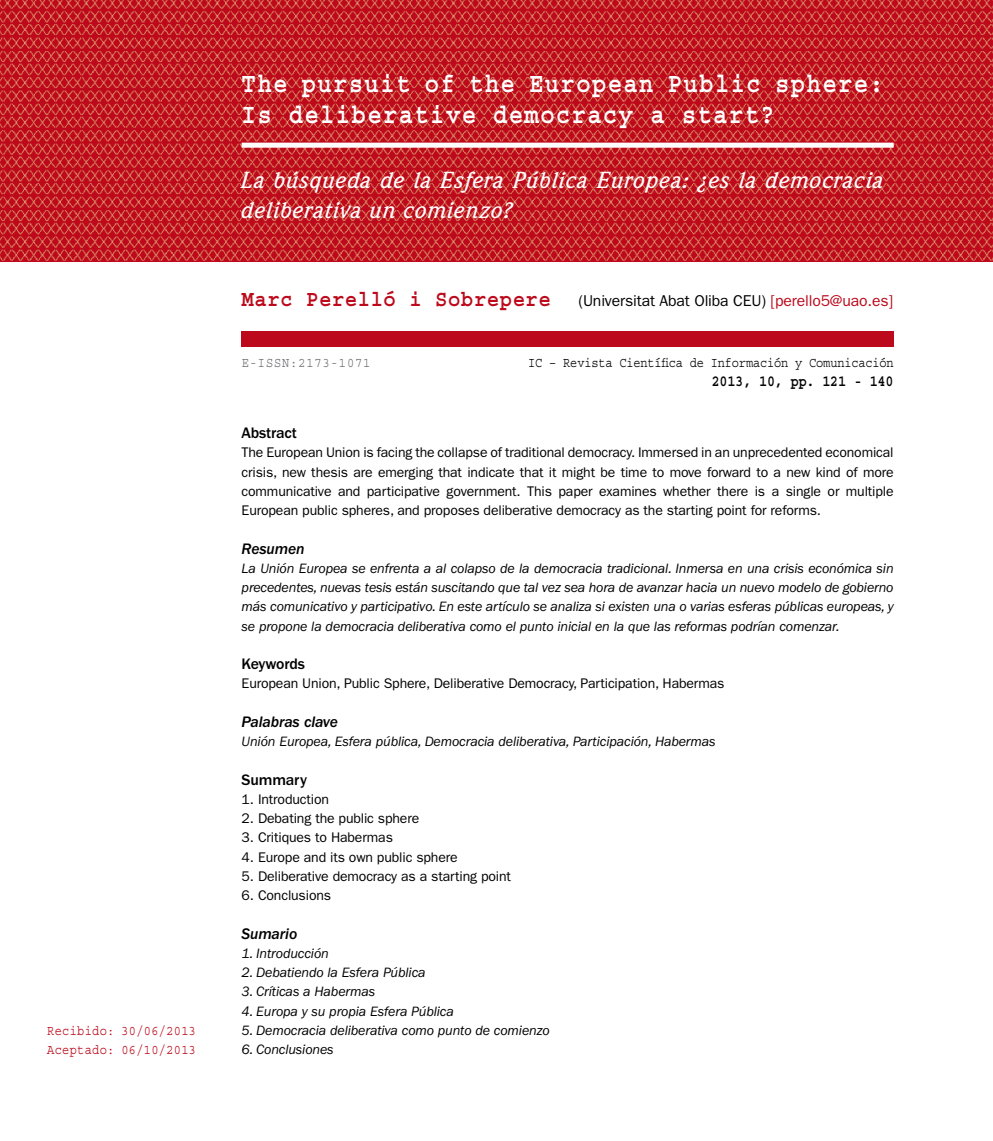
<style>
.page{position:relative;width:993px;height:1141px;background:#fff}
.page>*{position:absolute;margin:0;border:0;box-sizing:border-box;transform-origin:0 0}
.t1{font:700 28px/31.5px "Courier Std";letter-spacing:.06em;color:#fff;scale:.85 1}
.t2{font:italic 500 22.75px/29.8px "Weidemann Std";letter-spacing:.04em;color:#fff}
.t3{font:15.75px "ITC Franklin Gothic Std";letter-spacing:-.01em;color:#000}
.t4{font:15.75px "ITC Franklin Gothic Std Med It";letter-spacing:-.01em;color:#000}
.t5{font:500 15.75px "ITC Franklin Gothic Std";letter-spacing:-.01em;color:#000}
.t6{font:700 15.75px "Courier";letter-spacing:-.01em;color:#000;scale:.85 1}
.t7{font:italic 14px/19.2px "ITC Franklin Gothic Std";letter-spacing:-.01em;color:#000;text-align:justify}
.t8{font:14px/19.2px "ITC Franklin Gothic Std";letter-spacing:-.01em;color:#000;text-align:justify}
.t9{font:14px "Courier";letter-spacing:-.01em;color:#000;scale:.85 1}
.t10{font:14px/19.2px "Courier";letter-spacing:.03em;color:#bc091b;scale:.85 1}
.t11{font:14px "Courier";letter-spacing:.08em;color:#707173;scale:.85 1}
.s1{font-family:"Courier Std";font-weight:700;font-size:22.75px;color:#bc091b}
.s2{color:#bc091b}
</style>
<div class="page">
<img style="left:0;top:0;width:992px;height:262px">
<div style="left:241px;top:143px;width:652px;height:5px;background:#fff"></div>
<div style="left:241px;top:331px;width:652px;height:15px;background:#bc091b"></div>
<p class="t10" style="left:47px;top:1021px;width:177px">Recibido: 30/06/2013<br>Aceptado: 06/10/2013</p>
<h1 class="t1" style="left:241px;top:68px;width:756px">The pursuit of the European Public sphere:<br>Is deliberative democracy a start?</h1>
<h2 class="t2" style="left:241px;top:165px;width:643px">La búsqueda de la Esfera Pública Europea: ¿es la democracia deliberativa un comienzo?</h2>
<p class="t3" style="left:241px;top:292px;width:653px"><span class="s1">Marc Perelló i Sobrepere</span> (Universitat Abat Oliba CEU) <span class="s2">[perello5@uao.es]</span></p>
<p class="t11" style="left:242px;top:355px;width:153px">E-ISSN:2173-1071</p>
<p class="t9" style="left:528px;top:355px;width:431px">IC – Revista Científica de Información y Comunicación</p>
<p class="t6" style="left:711px;top:373px;width:215px">2013, 10, pp. 121 - 140</p>
<p class="t5" style="left:241px;top:424px;width:57px">Abstract</p>
<p class="t8" style="left:241px;top:443px;width:653px">The European Union is facing the collapse of traditional democracy. Immersed in an unprecedented economical crisis, new thesis are emerging that indicate that it might be time to move forward to a new kind of more communicative and participative government. This paper examines whether there is a single or multiple European public spheres, and proposes deliberative democracy as the starting point for reforms.</p>
<p class="t4" style="left:241px;top:540px;width:64px">Resumen</p>
<p class="t7" style="left:241px;top:559px;width:653px">La Unión Europea se enfrenta a al colapso de la democracia tradicional. Inmersa en una crisis económica sin precedentes, nuevas tesis están suscitando que tal vez sea hora de avanzar hacia un nuevo modelo de gobierno más comunicativo y participativo. En este artículo se analiza si existen una o varias esferas públicas europeas, y se propone la democracia deliberativa como el punto inicial en la que las reformas podrían comenzar.</p>
<p class="t5" style="left:241px;top:655px;width:65px">Keywords</p>
<p class="t8" style="left:241px;top:674px;width:484px">European Union, Public Sphere, Deliberative Democracy, Participation, Habermas</p>
<p class="t4" style="left:241px;top:713px;width:98px">Palabras clave</p>
<p class="t7" style="left:241px;top:732px;width:475px">Unión Europea, Esfera pública, Democracia deliberativa, Participación, Habermas</p>
<p class="t5" style="left:241px;top:771px;width:67px">Summary</p>
<p class="t8" style="left:241px;top:790px;width:89px">1. Introduction</p>
<p class="t8" style="left:241px;top:809px;width:179px">2. Debating the public sphere</p>
<p class="t8" style="left:241px;top:828px;width:153px">3. Critiques to Habermas</p>
<p class="t8" style="left:241px;top:847px;width:217px">4. Europe and its own public sphere</p>
<p class="t8" style="left:241px;top:867px;width:271px">5. Deliberative democracy as a starting point</p>
<p class="t8" style="left:241px;top:886px;width:91px">6. Conclusions</p>
<p class="t4" style="left:241px;top:925px;width:57px">Sumario</p>
<p class="t7" style="left:241px;top:944px;width:89px">1. Introducción</p>
<p class="t7" style="left:241px;top:963px;width:185px">2. Debatiendo la Esfera Pública</p>
<p class="t7" style="left:241px;top:982px;width:135px">3. Críticas a Habermas</p>
<p class="t7" style="left:241px;top:1001px;width:214px">4. Europa y su propia Esfera Pública</p>
<p class="t7" style="left:241px;top:1021px;width:309px">5. Democracia deliberativa como punto de comienzo</p>
<p class="t7" style="left:241px;top:1040px;width:93px">6. Conclusiones</p>
</div>
